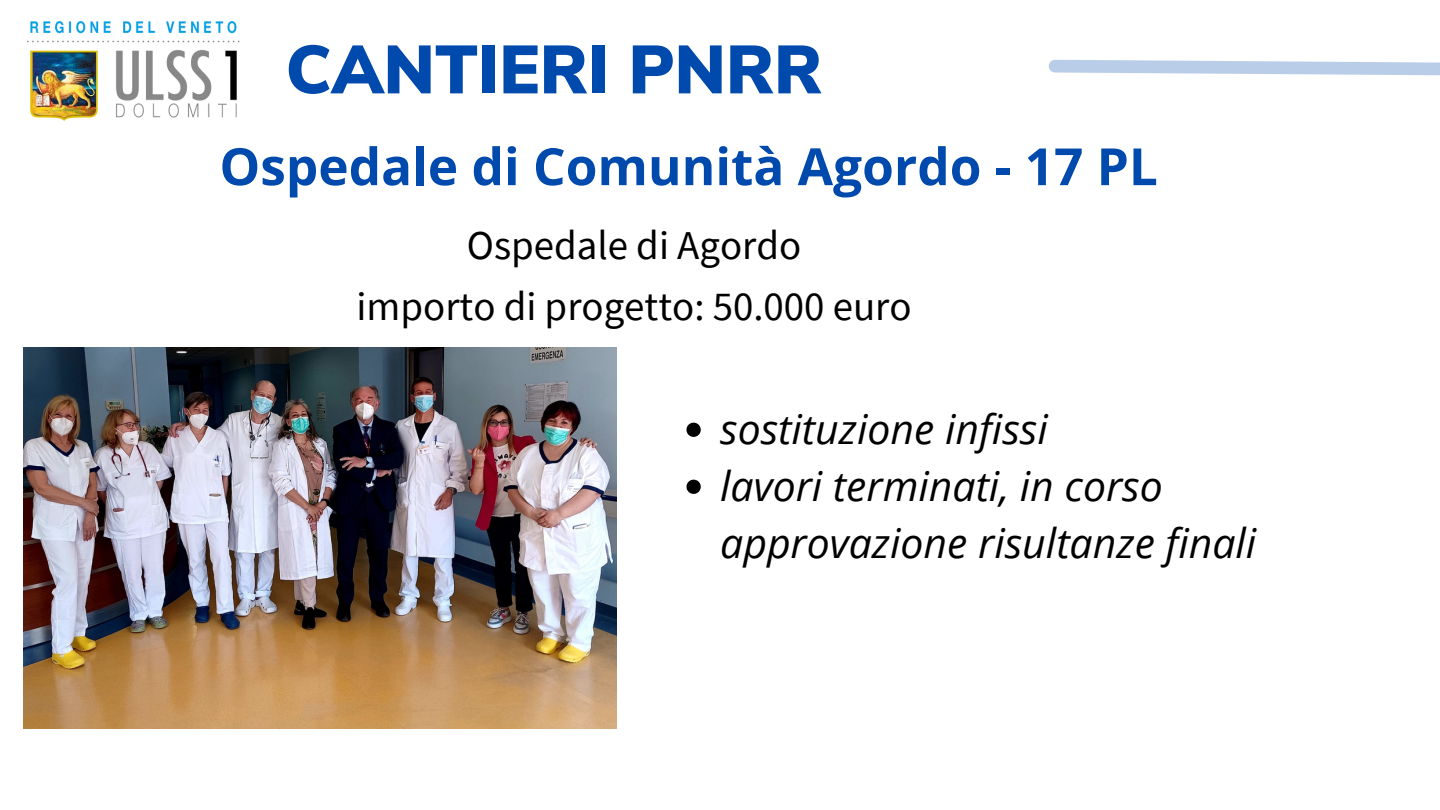
<style>
.page{position:relative;width:1440px;height:810px;background:#fff}
.page>*{position:absolute;margin:0;border:0;box-sizing:border-box;transform-origin:0 0}
.t1{font:900 68px "Nunito Sans";color:#004aad}
.t2{font:700 51.3px "Open Sans";color:#004aad}
.t3{font:italic 41px/57px "Open Sans";color:#000}
.t4{font:40.9px/61.3px "Source Sans Pro";color:#000;text-align:center}
</style>
<div class="page">
<svg style="left:1048px;top:59px;width:392px;height:17px"></svg>
<img style="left:27px;top:21px;width:213px;height:100px">
<img style="left:24px;top:348px;width:593px;height:381px">
<svg style="left:686px;top:423px;width:15px;height:14px"></svg>
<svg style="left:686px;top:480px;width:15px;height:14px"></svg>
<h1 class="t1" style="left:286px;top:20px;width:538px">CANTIERI PNRR</h1>
<p class="t2" style="left:219px;top:130px;width:940px">Ospedale di Comunità Agordo - 17 PL</p>
<p class="t4" style="left:357px;top:214px;width:557px">Ospedale di Agordo<br>importo di progetto: 50.000 euro</p>
<p class="t3" style="left:720px;top:400px;width:538px">sostituzione infissi<br>lavori terminati, in corso approvazione risultanze finali</p>
</div>
